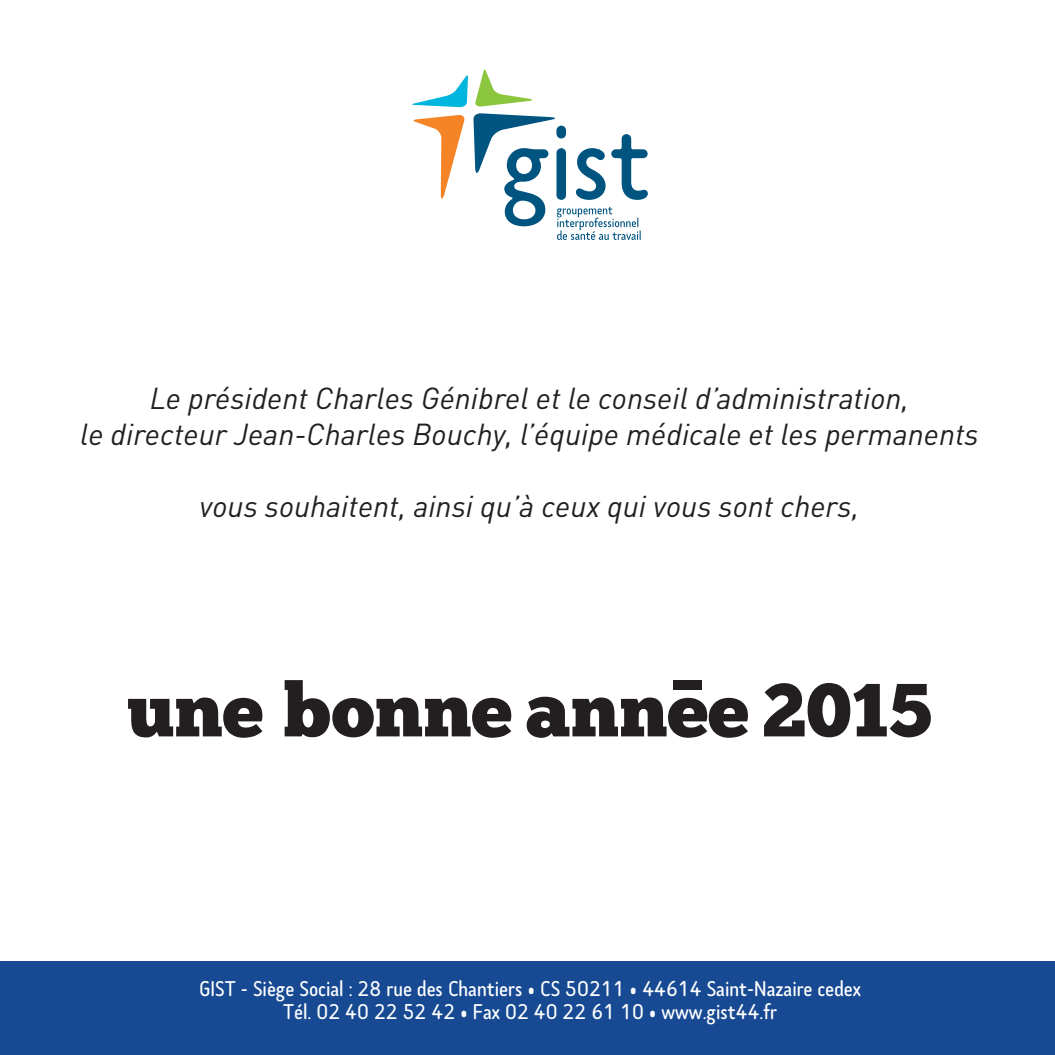
<style>
.page{position:relative;width:1055px;height:1055px;background:#fff}
.page>*{position:absolute;margin:0;border:0;box-sizing:border-box;transform-origin:0 0}
.t1{font:75px "Chunk Five";color:#231f20}
.t2{font:italic 30px/36px "DIN";color:#231f20;text-align:center}
.t3{font:22.5px/22.5px "Tar";color:#fff;text-align:center}
</style>
<div class="page">
<div style="left:0;top:960px;width:1054px;height:94px;background:#174a93"></div>
<svg style="left:412px;top:75px;width:56px;height:32px"></svg>
<svg style="left:413px;top:115px;width:52px;height:84px"></svg>
<svg style="left:475px;top:69px;width:57px;height:38px"></svg>
<svg style="left:473px;top:113px;width:174px;height:127px"></svg>
<p class="t2" style="left:80px;top:380px;width:899px">Le président Charles Génibrel et le conseil d’administration,<br>le directeur Jean-Charles Bouchy, l’équipe médicale et les permanents</p>
<p class="t2" style="left:199px;top:488px;width:661px">vous souhaitent, ainsi qu’à ceux qui vous sont chers,</p>
<h1 class="t1" style="left:127px;top:675px;width:806px">une bonne annee 2015</h1>
<h1 class="t1" style="left:670px;top:642px;width:35px">–</h1>
<p class="t3" style="left:199px;top:977px;width:663px">GIST - Siège Social : 28 rue des Chantiers • CS 50211 • 44614 Saint-Nazaire cedex<br>Tél. 02 40 22 52 42 • Fax 02 40 22 61 10 • www.gist44.fr</p>
</div>
